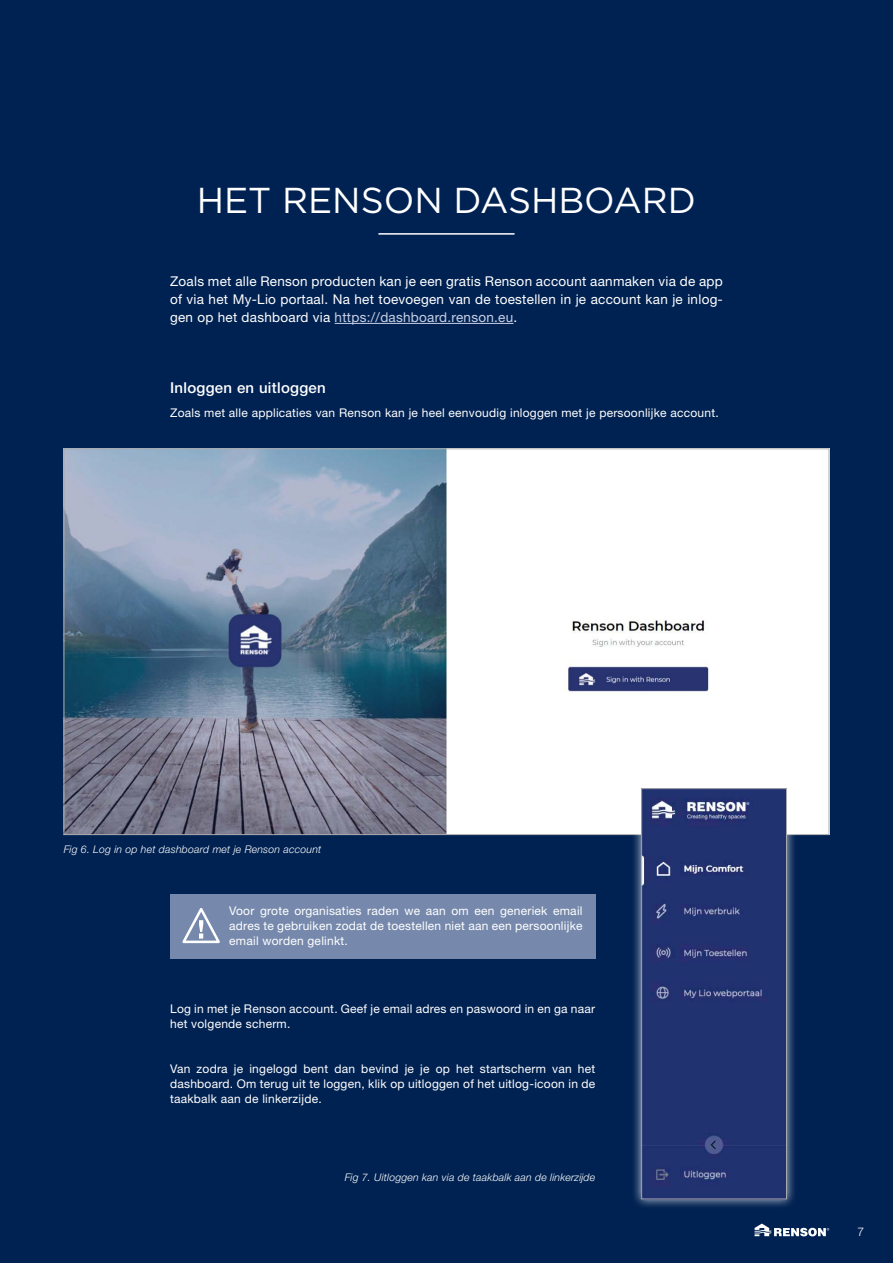
<style>
.page{position:relative;width:893px;height:1263px;background:#002252}
.page>*{position:absolute;margin:0;border:0;box-sizing:border-box;transform-origin:0 0}
.T1{font:36px "Gotham";color:#fff}
.T2{font:500 15px "Helvetica Neue LT Std";letter-spacing:.02em;color:#fff}
.Intro{font:13.5px/18px "Helvetica Neue LT Std";letter-spacing:.02em;color:#fff;text-align:justify}
.body_negative{font:12px/15px "Helvetica Neue LT Std";letter-spacing:.02em;color:#fff;text-align:justify}
.t1{font:300 12px "Helvetica Neue LT Std";color:#fff}
.Onderschrift{font:italic 300 10.5px "Helvetica Neue LT Std";letter-spacing:.02em;color:#fff}
.s1{color:#c8d0e6}
</style>
<div class="page">
<svg style="left:754px;top:1223px;width:75px;height:13px"></svg>
<hr style="left:378px;top:233px;width:136px;height:2px;background:#fff">
<img style="left:66px;top:451px;width:761px;height:382px">
<hr style="left:335px;top:323px;width:178px;height:1px;background:#c8d0e6">
<div style="left:170px;top:894px;width:425px;height:64px;background:#7689ac"></div>
<svg style="left:182px;top:908px;width:38px;height:36px"></svg>
<div style="left:632px;top:779px;width:164px;height:430px;background:#fff;opacity:.75"></div>
<img style="left:643px;top:790px;width:142px;height:301px">
<div style="left:643px;top:1091px;width:142px;height:106px;background:#203270"></div>
<div style="left:641px;top:788px;width:146px;height:411px;border:1px solid #a8a9ad"></div>
<p class="T1" style="left:197px;top:177px;width:501px">HET RENSON DASHBOARD</p>
<p class="Intro" style="left:170px;top:272px;width:554px">Zoals met alle Renson producten kan je een gratis Renson account aanmaken via de app of via het My-Lio portaal. Na het toevoegen van de toestellen in je account kan je inlog&shy;gen op het dashboard via <span class="s1">https://dashboard.renson.eu</span>.</p>
<p class="T2" style="left:170px;top:379px;width:157px">Inloggen en uitloggen</p>
<p class="body_negative" style="left:170px;top:405px;width:550px">Zoals met alle applicaties van Renson kan je heel eenvoudig inloggen met je persoonlijke account.</p>
<p class="Onderschrift" style="left:64px;top:843px;width:259px">Fig 6. Log in op het dashboard met je Renson account</p>
<p class="body_negative" style="left:229px;top:903px;width:355px">Voor grote organisaties raden we aan om een generiek email adres te gebruiken zodat de toestellen niet aan een persoonlijke email worden gelinkt.</p>
<p class="body_negative" style="left:170px;top:1001px;width:427px">Log in met je Renson account. Geef je email adres en paswoord in en ga naar het volgende scherm.</p>
<p class="body_negative" style="left:170px;top:1061px;width:427px">Van zodra je ingelogd bent dan bevind je je op het startscherm van het dashboard. Om terug uit te loggen, klik op uitloggen of het uitlog-icoon in de taakbalk aan de linkerzijde.</p>
<p class="Onderschrift" style="left:345px;top:1171px;width:252px">Fig 7. Uitloggen kan via de taakbalk aan de linkerzijde</p>
<p class="t1" style="left:857px;top:1225px;width:8px">7</p>
</div>
